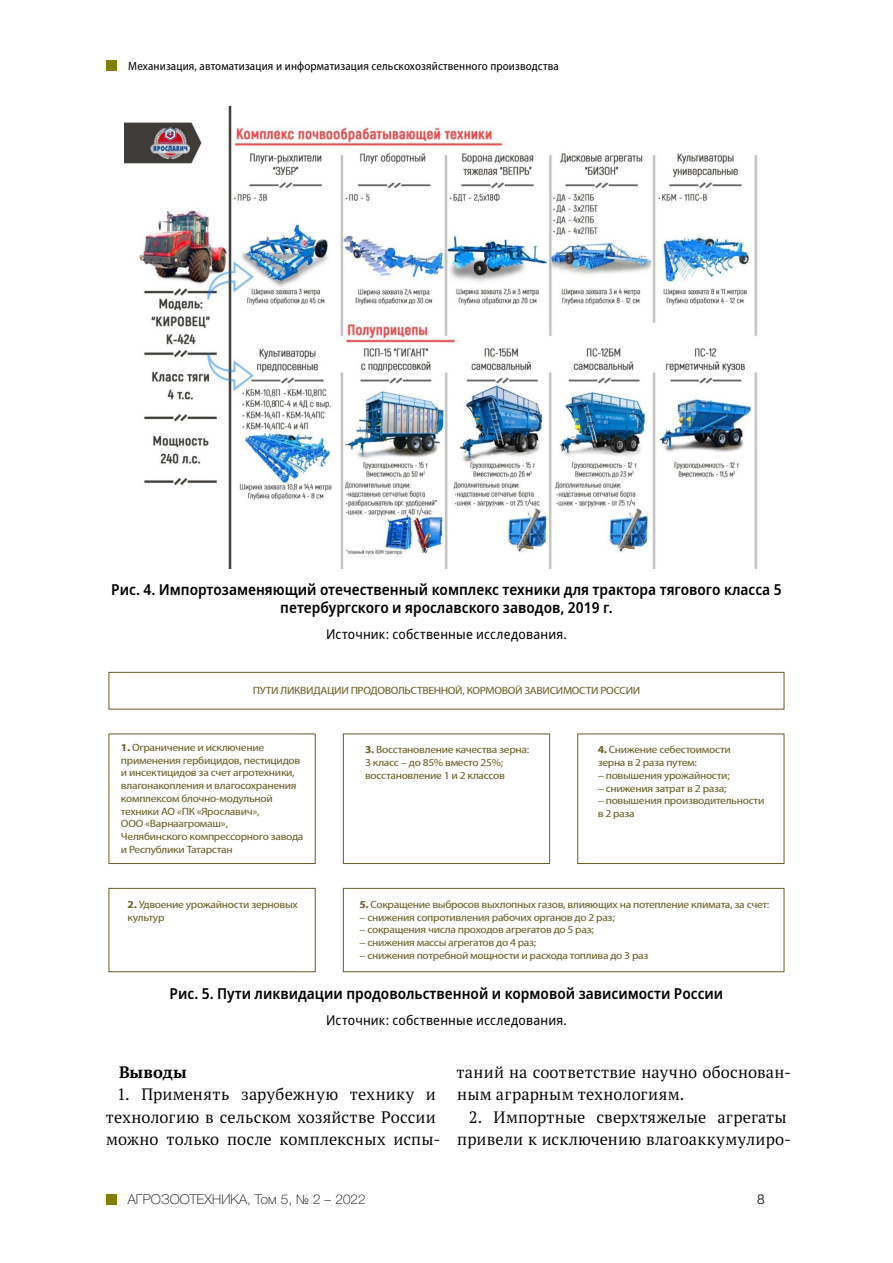
<style>
.page{position:relative;width:893px;height:1263px;background:#fff}
.page>*{position:absolute;margin:0;border:0;box-sizing:border-box;transform-origin:0 0}
.t1{font:16.5px/22.5px "PT Serif Pro";letter-spacing:.015em;color:#000;text-align:center}
.t2{font:700 16.5px "PT Serif Pro";letter-spacing:.005em;color:#000}
.t3{font:600 semi-condensed 15px/18px "Noto Sans";color:#000;text-align:center}
.t4{font:semi-condensed 13.5px "Noto Sans";letter-spacing:.015em;color:#000}
.t5{font:100 13.5px "Helvetica Neue Cyr";letter-spacing:.01em;color:#000}
.t6{font:300 13.5px "Helvetica Neue Cyr";color:#000}
.t7{font:semi-condensed 12px "Myriad Pro";letter-spacing:.01em;color:#000}
.t8{font:semi-condensed 10.65px/12.8px "Myriad Pro";letter-spacing:-.025em;color:#6a5d26;scale:1.18 1}
.s1{font-weight:700}
</style>
<div class="page">
<div style="left:106px;top:1194px;width:11px;height:11px;background:#808000"></div>
<div style="left:106px;top:60px;width:11px;height:11px;background:#808000"></div>
<img style="left:124px;top:106px;width:634px;height:462px">
<div style="left:109px;top:672px;width:675px;height:37px;border:1px solid #6a5d26"></div>
<div style="left:109px;top:734px;width:206px;height:130px;border:1px solid #6a5d26"></div>
<div style="left:343px;top:734px;width:207px;height:130px;border:1px solid #6a5d26"></div>
<div style="left:578px;top:734px;width:206px;height:130px;border:1px solid #6a5d26"></div>
<div style="left:109px;top:888px;width:206px;height:84px;border:1px solid #6a5d26"></div>
<div style="left:343px;top:888px;width:441px;height:84px;border:1px solid #6a5d26"></div>
<p class="t7" style="left:128px;top:58px;width:432px">Механизация, автоматизация и информатизация сельскохозяйственного производства</p>
<h2 class="t3" style="left:111px;top:580px;width:672px">Рис. 4. Импортозаменяющий отечественный комплекс техники для трактора тягового класса 5 петербургского и ярославского заводов, 2019 г.</h2>
<p class="t4" style="left:326px;top:625px;width:242px">Источник: собственные исследования.</p>
<p class="t8" style="left:253px;top:684px;width:330px">ПУТИ ЛИКВИДАЦИИ ПРОДОВОЛЬСТВЕННОЙ, КОРМОВОЙ ЗАВИСИМОСТИ РОССИИ</p>
<p class="t8" style="left:121px;top:741px;width:156px"><span class="s1">1.</span> Ограничение и исключение применения гербицидов, пестицидов и инсектицидов за счет агротехники, влагонакопления и влагосохранения комплексом блочно-модульной техники АО «ПК «Ярославич»,<br>ООО «Варнаагромаш»,<br>Челябинского компрессорного завода и Республики Татарстан</p>
<p class="t8" style="left:365px;top:743px;width:141px"><span class="s1">3.</span> Восстановление качества зерна:<br>3 класс – до 85% вместо 25%; восстановление 1 и 2 классов</p>
<p class="t8" style="left:598px;top:743px;width:114px"><span class="s1">4.</span> Снижение себестоимости зерна в 2 раза путем:</p>
<p class="t8" style="left:598px;top:769px;width:114px">– повышения урожайности;</p>
<p class="t8" style="left:598px;top:781px;width:111px">– снижения затрат в 2 раза;</p>
<p class="t8" style="left:598px;top:794px;width:143px">– повышения производительности в 2 раза</p>
<p class="t8" style="left:128px;top:898px;width:146px"><span class="s1">2.</span> Удвоение урожайности зерновых культур</p>
<p class="t8" style="left:359px;top:898px;width:349px"><span class="s1">5.</span> Сокращение выбросов выхлопных газов, влияющих на потепление климата, за счет:</p>
<p class="t8" style="left:359px;top:910px;width:218px">– снижения сопротивления рабочих органов до 2 раз;</p>
<p class="t8" style="left:359px;top:923px;width:200px">– сокращения числа проходов агрегатов до 5 раз;</p>
<p class="t8" style="left:359px;top:936px;width:152px">– снижения массы агрегатов до 4 раз;</p>
<p class="t8" style="left:359px;top:948px;width:247px">– снижения потребной мощности и расхода топлива до 3 раз</p>
<h2 class="t3" style="left:170px;top:984px;width:555px">Рис. 5. Пути ликвидации продовольственной и кормовой зависимости России</h2>
<p class="t4" style="left:326px;top:1011px;width:242px">Источник: собственные исследования.</p>
<h1 class="t2" style="left:119px;top:1061px;width:69px">Выводы</h1>
<h1 class="t1" style="left:106px;top:1083px;width:336px">1. Применять зарубежную технику и технологию в сельском хозяйстве России можно только после комплексных испы-</h1>
<h1 class="t1" style="left:456px;top:1060px;width:336px;text-align:left">таний на соответствие научно обоснован&shy;ным аграрным технологиям.</h1>
<h1 class="t1" style="left:457px;top:1105px;width:336px">2. Импортные сверхтяжелые агрегаты привели к исключению влагоаккумулиро-</h1>
<p class="t5" style="left:128px;top:1192px;width:239px">АГРОЗООТЕХНИКА, Том 5, № 2 – 2022</p>
<p class="t6" style="left:757px;top:1192px;width:9px">8</p>
</div>
